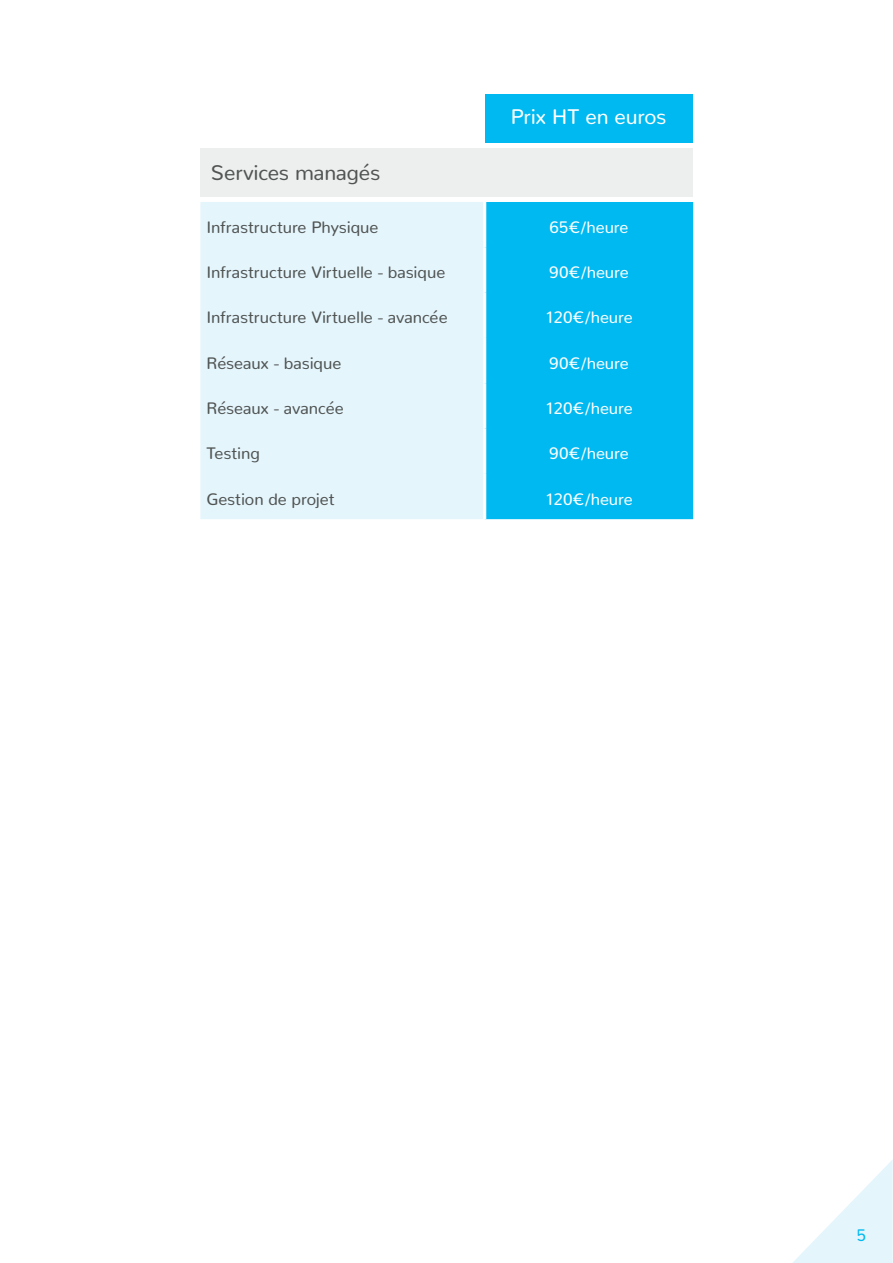
<style>
.page{position:relative;width:893px;height:1263px;background:#fff}
.page>*{position:absolute;margin:0;border:0;box-sizing:border-box;transform-origin:0 0}
.t1{font:21px "Nunito";letter-spacing:-.01em;color:#505453}
.t2{font:21px "Nunito";letter-spacing:-.01em;color:#fff}
.t3{font:16.65px "Nunito";color:#00b9f1}
.t4{font:16.5px "Nunito";letter-spacing:-.005em;color:#505453}
.t5{font:16.5px "Nunito";letter-spacing:-.005em;color:#fff}
</style>
<div class="page">
<svg style="left:793px;top:1160px;width:100px;height:103px"></svg>
<div style="left:200px;top:148px;width:493px;height:49px;background:#edeeee"></div>
<div style="left:200px;top:202px;width:283px;height:317px;background:#e5f5fc"></div>
<div style="left:486px;top:202px;width:207px;height:317px;background:#00b9f1"></div>
<div style="left:485px;top:94px;width:208px;height:48px;background:#00b9f1"></div>
<p class="t2" style="left:511px;top:99px;width:157px">Prix HT en euros</p>
<p class="t1" style="left:211px;top:154px;width:171px">Services managés</p>
<p class="t4" style="left:206px;top:213px;width:174px">Infrastructure Physique</p>
<p class="t5" style="left:549px;top:213px;width:81px">65€/heure</p>
<p class="t4" style="left:206px;top:258px;width:240px">Infrastructure Virtuelle - basique</p>
<p class="t5" style="left:549px;top:258px;width:81px">90€/heure</p>
<p class="t4" style="left:206px;top:303px;width:243px">Infrastructure Virtuelle - avancée</p>
<p class="t5" style="left:545px;top:303px;width:89px">120€/heure</p>
<p class="t4" style="left:206px;top:349px;width:137px">Réseaux - basique</p>
<p class="t5" style="left:549px;top:349px;width:81px">90€/heure</p>
<p class="t4" style="left:206px;top:394px;width:139px">Réseaux - avancée</p>
<p class="t5" style="left:545px;top:394px;width:89px">120€/heure</p>
<p class="t4" style="left:206px;top:439px;width:55px">Testing</p>
<p class="t5" style="left:549px;top:439px;width:81px">90€/heure</p>
<p class="t4" style="left:206px;top:484px;width:130px">Gestion de projet</p>
<p class="t5" style="left:545px;top:484px;width:89px">120€/heure</p>
<p class="t3" style="left:857px;top:1221px;width:11px">5</p>
</div>
